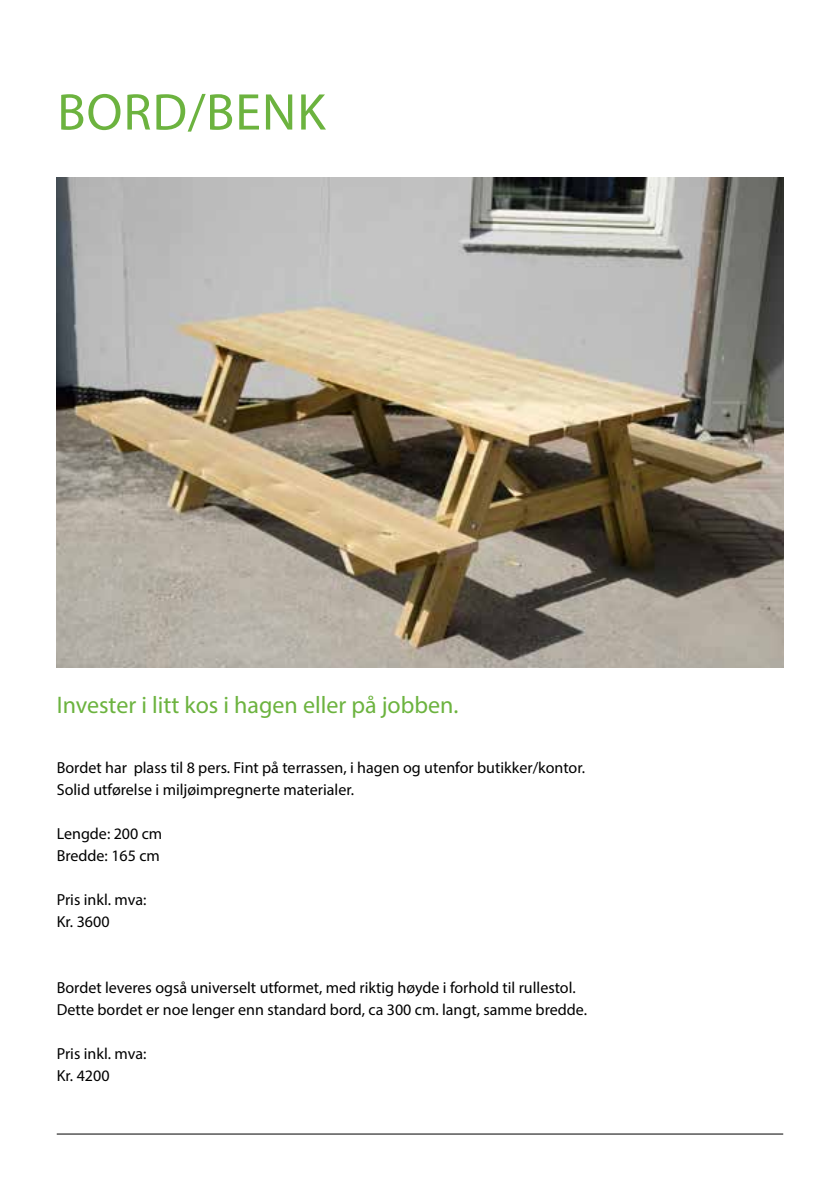
<style>
.page{position:relative;width:840px;height:1191px;background:#fff}
.page>*{position:absolute;margin:0;border:0;box-sizing:border-box;transform-origin:0 0}
.t1{font:52px "Myriad Pro";color:#6cb33f}
.t2{font:24px "Myriad Pro";color:#6cb33f}
.t3{font:16px/22px "Myriad Pro";color:#000}
</style>
<div class="page">
<hr style="left:57px;top:1133px;width:725px;height:1px;background:#000">
<img style="left:57px;top:177px;width:725px;height:491px">
<h1 class="t1" style="left:57px;top:80px;width:266px">Bord/benk</h1>
<h2 class="t2" style="left:57px;top:690px;width:403px">Invester i litt kos i hagen eller på jobben.</h2>
<p class="t3" style="left:57px;top:756px;width:529px">Bordet har plass til 8 pers. Fint på terrassen, i hagen og utenfor butikker/kontor.<br>Solid utførelse i miljøimpregnerte materialer.</p>
<p class="t3" style="left:57px;top:822px;width:107px">Lengde: 200 cm<br>Bredde: 165 cm</p>
<p class="t3" style="left:57px;top:888px;width:91px">Pris inkl. mva:<br>Kr. 3600</p>
<p class="t3" style="left:57px;top:976px;width:531px">Bordet leveres også universelt utformet, med riktig høyde i forhold til rullestol.<br>Dette bordet er noe lenger enn standard bord, ca 300 cm. langt, samme bredde.</p>
<p class="t3" style="left:57px;top:1042px;width:91px">Pris inkl. mva:<br>Kr. 4200</p>
</div>
